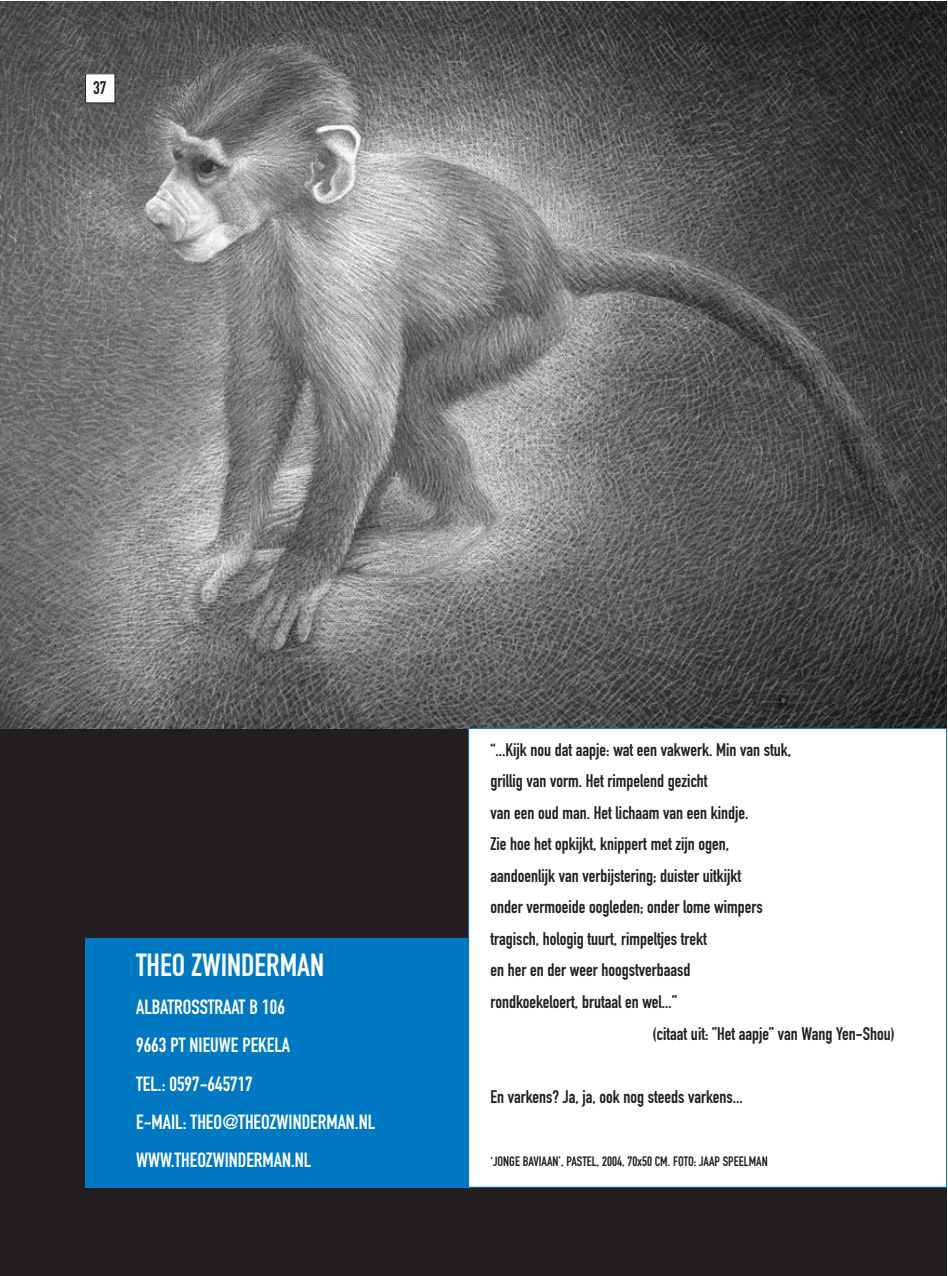
<style>
.page{position:relative;width:948px;height:1276px;background:#fff}
.page>*{position:absolute;margin:0;border:0;box-sizing:border-box;transform-origin:0 0}
.t1{font:31.5px "DIN Engschrift";color:#fff}
.t2{font:20.25px/38.2px "DIN Engschrift";color:#fff}
.t3{font:18px "DIN Engschrift";color:#231f20}
.t4{font:13.5px "DIN Engschrift";color:#231f20}
</style>
<div class="page">
<div style="left:0;top:1px;width:946px;height:1275px;background:#231f20"></div>
<div style="left:85px;top:938px;width:383px;height:249px;background:#0079c2"></div>
<img style="left:0;top:1px;width:946px;height:727px">
<div style="left:85px;top:74px;width:30px;height:29px;background:#fff"></div>
<div style="left:468px;top:728px;width:478px;height:459px;background:#fff"></div>
<p class="t3" style="left:93px;top:81px;width:15px">37</p>
<h1 class="t1" style="left:136px;top:953px;width:189px">THEO ZWINDERMAN</h1>
<p class="t2" style="left:136px;top:989px;width:240px">ALBATROSSTRAAT B 106<br>9663 PT NIEUWE PEKELA<br>TEL.: 0597-645717<br>E-MAIL: THEO@THEOZWINDERMAN.NL<br>WWW.THEOZWINDERMAN.NL</p>
<p class="t3" style="left:490px;top:743px;width:302px">“...Kijk nou dat aapje: wat een vakwerk. Min van stuk,</p>
<p class="t3" style="left:490px;top:774px;width:218px">grillig van vorm. Het rimpelend gezicht</p>
<p class="t3" style="left:490px;top:806px;width:259px">van een oud man. Het lichaam van een kindje.</p>
<p class="t3" style="left:490px;top:837px;width:240px">Zie hoe het opkijkt, knippert met zijn ogen,</p>
<p class="t3" style="left:490px;top:869px;width:252px">aandoenlijk van verbijstering; duister uitkijkt</p>
<p class="t3" style="left:490px;top:900px;width:274px">onder vermoeide oogleden; onder lome wimpers</p>
<p class="t3" style="left:490px;top:932px;width:218px">tragisch, hologig tuurt, rimpeltjes trekt</p>
<p class="t3" style="left:490px;top:963px;width:201px">en her en der weer hoogstverbaasd</p>
<p class="t3" style="left:490px;top:995px;width:188px">rondkoekeloert, brutaal en wel...”</p>
<p class="t3" style="left:652px;top:1026px;width:243px">(citaat uit: ”Het aapje” van Wang Yen-Shou)</p>
<p class="t3" style="left:490px;top:1089px;width:254px">En varkens? Ja, ja, ook nog steeds varkens...</p>
<p class="t4" style="left:490px;top:1156px;width:279px">‘JONGE BAVIAAN’, PASTEL, 2004, 70x50 CM. FOTO: JAAP SPEELMAN</p>
</div>
